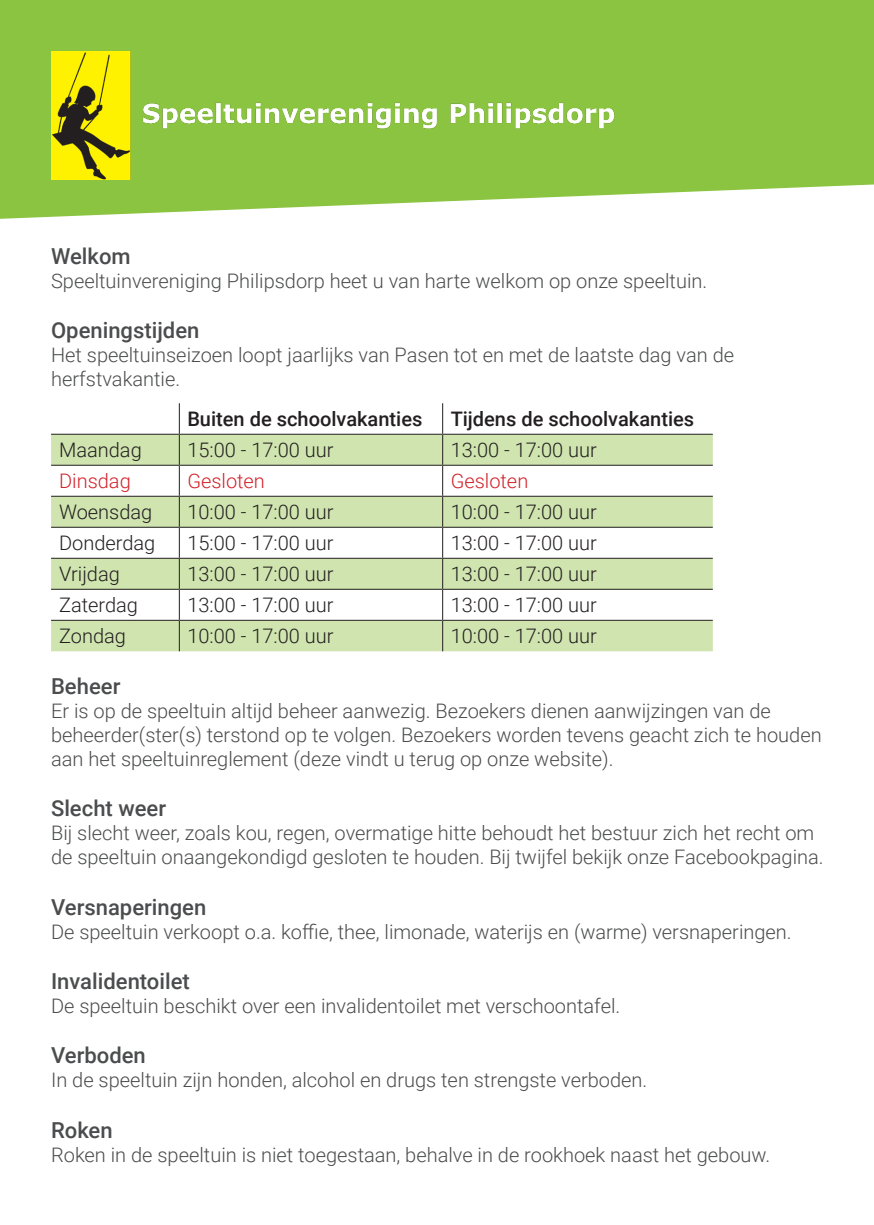
<style>
.page{position:relative;width:874px;height:1225px;background:#fff}
.page>*{position:absolute;margin:0;border:0;box-sizing:border-box;transform-origin:0 0}
.t1{font:500 22px "Roboto";color:#4b4c4d}
.t2{font:300 20px/24px "Roboto";color:#4b4c4d}
.t3{font:300 20px "Roboto";color:#231f20}
.t4{font:500 20px "Roboto";color:#231f20}
.t5{font:300 20px "Roboto";color:#d1232a}
</style>
<div class="page">
<svg style="left:0;top:0;width:873px;height:219px;background:#99cb58"></svg>
<img style="left:51px;top:51px;width:567px;height:128px">
<svg style="left:51px;top:435px;width:661px;height:216px;fill:#cfe4ae"></svg>
<hr style="left:179px;top:435px;width:1px;height:30px;background:#231f20">
<hr style="left:442px;top:435px;width:1px;height:30px;background:#231f20">
<hr style="left:51px;top:465px;width:128px;height:1px;background:#231f20">
<hr style="left:179px;top:465px;width:263px;height:1px;background:#231f20">
<hr style="left:179px;top:466px;width:1px;height:30px;background:#231f20">
<hr style="left:442px;top:465px;width:270px;height:1px;background:#231f20">
<hr style="left:442px;top:466px;width:1px;height:30px;background:#231f20">
<hr style="left:51px;top:496px;width:128px;height:1px;background:#231f20">
<hr style="left:179px;top:496px;width:263px;height:1px;background:#231f20">
<hr style="left:179px;top:497px;width:1px;height:30px;background:#231f20">
<hr style="left:442px;top:496px;width:270px;height:1px;background:#231f20">
<hr style="left:442px;top:497px;width:1px;height:30px;background:#231f20">
<hr style="left:51px;top:527px;width:128px;height:1px;background:#231f20">
<hr style="left:179px;top:527px;width:263px;height:1px;background:#231f20">
<hr style="left:179px;top:528px;width:1px;height:30px;background:#231f20">
<hr style="left:442px;top:527px;width:270px;height:1px;background:#231f20">
<hr style="left:442px;top:528px;width:1px;height:30px;background:#231f20">
<hr style="left:51px;top:558px;width:128px;height:1px;background:#231f20">
<hr style="left:179px;top:558px;width:263px;height:1px;background:#231f20">
<hr style="left:179px;top:559px;width:1px;height:30px;background:#231f20">
<hr style="left:442px;top:558px;width:270px;height:1px;background:#231f20">
<hr style="left:442px;top:559px;width:1px;height:30px;background:#231f20">
<hr style="left:51px;top:589px;width:128px;height:1px;background:#231f20">
<hr style="left:179px;top:589px;width:263px;height:1px;background:#231f20">
<hr style="left:179px;top:590px;width:1px;height:30px;background:#231f20">
<hr style="left:442px;top:589px;width:270px;height:1px;background:#231f20">
<hr style="left:442px;top:590px;width:1px;height:30px;background:#231f20">
<hr style="left:51px;top:620px;width:128px;height:1px;background:#231f20">
<hr style="left:179px;top:620px;width:263px;height:1px;background:#231f20">
<hr style="left:179px;top:621px;width:1px;height:30px;background:#231f20">
<hr style="left:442px;top:620px;width:270px;height:1px;background:#231f20">
<hr style="left:442px;top:621px;width:1px;height:30px;background:#231f20">
<hr style="left:179px;top:403px;width:1px;height:31px;background:#231f20">
<hr style="left:442px;top:403px;width:1px;height:31px;background:#231f20">
<hr style="left:51px;top:434px;width:128px;height:1px;background:#231f20">
<hr style="left:179px;top:434px;width:263px;height:1px;background:#231f20">
<hr style="left:442px;top:434px;width:270px;height:1px;background:#231f20">
<p class="t1" style="left:51px;top:240px;width:81px">Welkom</p>
<p class="t2" style="left:51px;top:268px;width:657px">Speeltuinvereniging Philipsdorp heet u van harte welkom op onze speeltuin.</p>
<p class="t1" style="left:51px;top:315px;width:150px">Openingstijden</p>
<p class="t2" style="left:51px;top:342px;width:684px">Het speeltuinseizoen loopt jaarlijks van Pasen tot en met de laatste dag van de</p>
<p class="t2" style="left:51px;top:366px;width:131px">herfstvakantie.</p>
<p class="t4" style="left:187px;top:405px;width:236px">Buiten de schoolvakanties</p>
<p class="t4" style="left:450px;top:405px;width:245px">Tijdens de schoolvakanties</p>
<p class="t3" style="left:59px;top:436px;width:84px">Maandag</p>
<p class="t3" style="left:187px;top:436px;width:148px">15:00 - 17:00 uur</p>
<p class="t3" style="left:450px;top:436px;width:148px">13:00 - 17:00 uur</p>
<p class="t5" style="left:59px;top:467px;width:73px">Dinsdag</p>
<p class="t5" style="left:187px;top:467px;width:79px">Gesloten</p>
<p class="t5" style="left:450px;top:467px;width:79px">Gesloten</p>
<p class="t3" style="left:59px;top:498px;width:95px">Woensdag</p>
<p class="t3" style="left:187px;top:498px;width:148px">10:00 - 17:00 uur</p>
<p class="t3" style="left:450px;top:498px;width:148px">10:00 - 17:00 uur</p>
<p class="t3" style="left:59px;top:529px;width:98px">Donderdag</p>
<p class="t3" style="left:187px;top:529px;width:148px">15:00 - 17:00 uur</p>
<p class="t3" style="left:450px;top:529px;width:148px">13:00 - 17:00 uur</p>
<p class="t3" style="left:59px;top:560px;width:62px">Vrijdag</p>
<p class="t3" style="left:187px;top:560px;width:148px">13:00 - 17:00 uur</p>
<p class="t3" style="left:450px;top:560px;width:148px">13:00 - 17:00 uur</p>
<p class="t3" style="left:59px;top:591px;width:80px">Zaterdag</p>
<p class="t3" style="left:187px;top:591px;width:148px">13:00 - 17:00 uur</p>
<p class="t3" style="left:450px;top:591px;width:148px">13:00 - 17:00 uur</p>
<p class="t3" style="left:59px;top:622px;width:68px">Zondag</p>
<p class="t3" style="left:187px;top:622px;width:148px">10:00 - 17:00 uur</p>
<p class="t3" style="left:450px;top:622px;width:148px">10:00 - 17:00 uur</p>
<p class="t1" style="left:51px;top:670px;width:71px">Beheer</p>
<p class="t2" style="left:51px;top:698px;width:771px">Er is op de speeltuin altijd beheer aanwezig. Bezoekers dienen aanwijzingen van de beheerder(ster(s) terstond op te volgen. Bezoekers worden tevens geacht zich te houden aan het speeltuinreglement (deze vindt u terug op onze website).</p>
<p class="t1" style="left:51px;top:793px;width:116px">Slecht weer</p>
<p class="t2" style="left:51px;top:820px;width:773px">Bij slecht weer, zoals kou, regen, overmatige hitte behoudt het bestuur zich het recht om de speeltuin onaangekondigd gesloten te houden. Bij twijfel bekijk onze Facebookpagina.</p>
<p class="t1" style="left:51px;top:891px;width:157px">Versnaperingen</p>
<p class="t2" style="left:51px;top:918px;width:741px">De speeltuin verkoopt o.a. koffie, thee, limonade, waterijs en (warme) versnaperingen.</p>
<p class="t1" style="left:51px;top:965px;width:140px">Invalidentoilet</p>
<p class="t2" style="left:51px;top:993px;width:570px">De speeltuin beschikt over een invalidentoilet met verschoontafel.</p>
<p class="t1" style="left:51px;top:1040px;width:96px">Verboden</p>
<p class="t2" style="left:51px;top:1067px;width:597px">In de speeltuin zijn honden, alcohol en drugs ten strengste verboden.</p>
<p class="t1" style="left:51px;top:1114px;width:63px">Roken</p>
<p class="t2" style="left:51px;top:1142px;width:720px">Roken in de speeltuin is niet toegestaan, behalve in de rookhoek naast het gebouw.</p>
</div>
